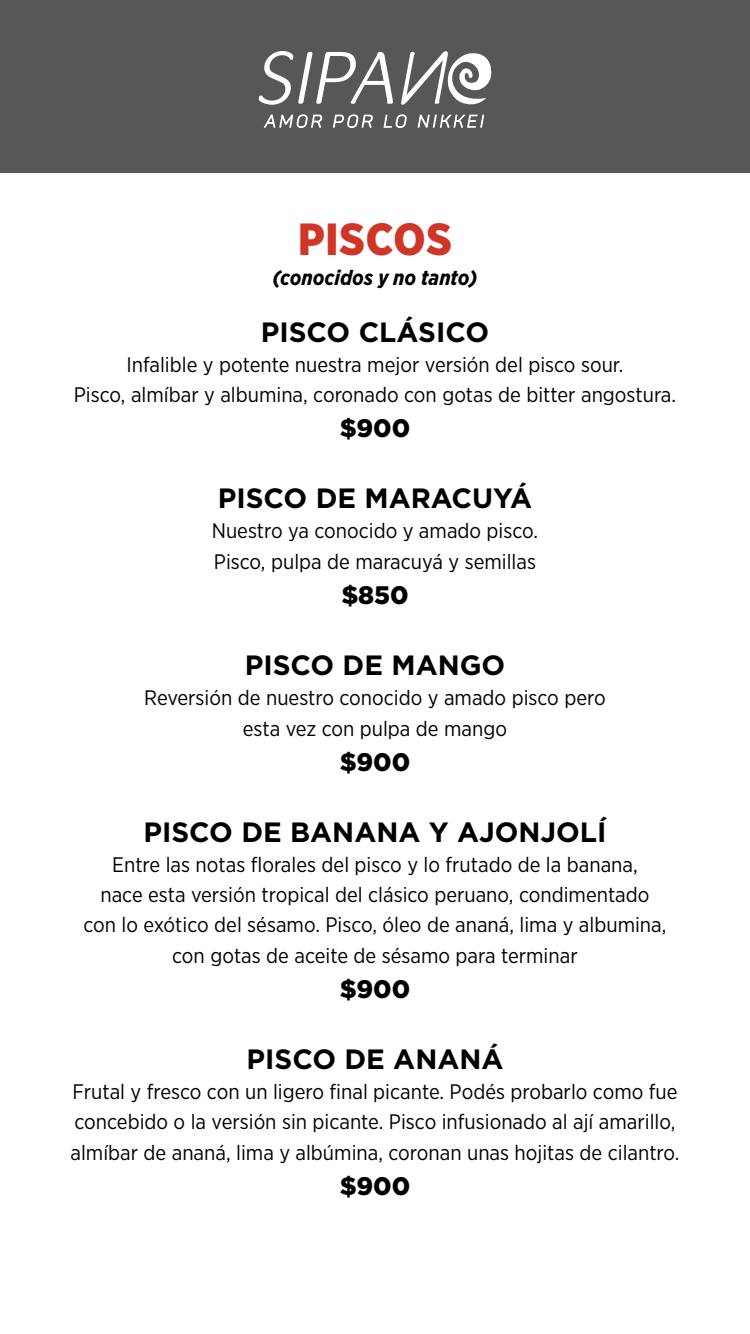
<style>
.page{position:relative;width:750px;height:1334px;background:#fff}
.page>*{position:absolute;margin:0;border:0;box-sizing:border-box;transform-origin:0 0}
.t1{font:900 45px "Gotham Narrow";letter-spacing:.02em;color:#cf3628}
.t2{font:700 27.9px "Gotham";color:#000}
.t3{font:900 25.3px "Gotham";color:#000}
.t4{font:21px/30.3px "Gotham Narrow";color:#000;text-align:center}
.t5{font:italic 700 21px "Gotham Narrow";color:#000}
</style>
<div class="page">
<div style="left:0;top:0;width:750px;height:172px;background:#575756"></div>
<svg style="left:258px;top:51px;width:234px;height:77px"></svg>
<h1 class="t1" style="left:298px;top:209px;width:155px">PISCOS</h1>
<p class="t5" style="left:273px;top:264px;width:206px">(conocidos y no tanto)</p>
<h2 class="t2" style="left:261px;top:313px;width:230px">PISCO CLÁSICO</h2>
<p class="t4" style="left:74px;top:349px;width:604px;line-height:30px">Infalible y potente nuestra mejor versión del pisco sour.<br>Pisco, almíbar y albumina, coronado con gotas de bitter angostura.</p>
<p class="t3" style="left:340px;top:411px;width:72px">$900</p>
<h2 class="t2" style="left:218px;top:480px;width:316px">PISCO DE MARACUYÁ</h2>
<p class="t4" style="left:212px;top:515px;width:328px;line-height:30.9px;text-align:left">Nuestro ya conocido y amado pisco.<br>Pisco, pulpa de maracuyá y semillas</p>
<p class="t3" style="left:341px;top:578px;width:69px">$850</p>
<h2 class="t2" style="left:245px;top:647px;width:262px">PISCO DE MANGO</h2>
<p class="t4" style="left:144px;top:682px;width:463px;line-height:30.9px">Reversión de nuestro conocido y amado pisco pero esta vez con pulpa de mango</p>
<p class="t3" style="left:340px;top:745px;width:72px">$900</p>
<h2 class="t2" style="left:143px;top:814px;width:465px">PISCO DE BANANA Y AJONJOLÍ</h2>
<p class="t4" style="left:83px;top:849px;width:584px">Entre las notas florales del pisco y lo frutado de la banana,<br>nace esta versión tropical del clásico peruano, condimentado con lo exótico del sésamo. Pisco, óleo de ananá, lima y albumina, con gotas de aceite de sésamo para terminar</p>
<p class="t3" style="left:340px;top:972px;width:72px">$900</p>
<h2 class="t2" style="left:247px;top:1041px;width:258px">PISCO DE ANANÁ</h2>
<p class="t4" style="left:70px;top:1076px;width:611px;text-align:left">Frutal y fresco con un ligero final picante. Podés probarlo como fue concebido o la versión sin picante. Pisco infusionado al ají amarillo, almíbar de ananá, lima y albúmina, coronan unas hojitas de cilantro.</p>
<p class="t3" style="left:340px;top:1169px;width:72px">$900</p>
</div>
